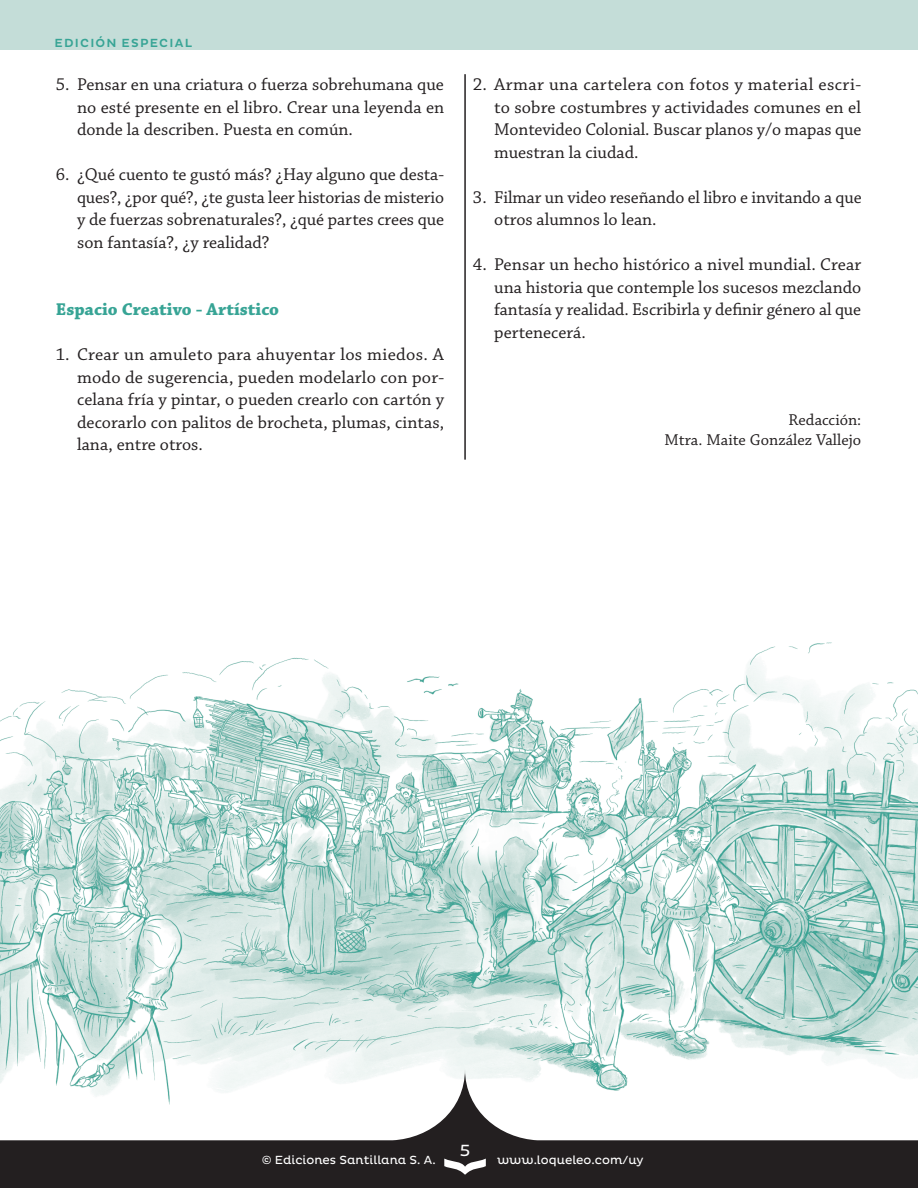
<style>
.page{position:relative;width:918px;height:1188px;background:#fff}
.page>*{position:absolute;margin:0;border:0;box-sizing:border-box;transform-origin:0 0}
.t1{font:18px/22.5px "Chaparral Pro";color:#231f20;text-align:justify}
.t2{font:700 18px "Chaparral Pro";color:#37a495}
.t3{font:16.5px/19.8px "Chaparral Pro";color:#231f20;text-align:right}
.t4{font:16.5px "Pluto";color:#fff}
.t5{font:12px "Pluto";color:#fff}
.t6{font:500 12px "Pluto";letter-spacing:.1em;color:#37a495}
</style>
<div class="page">
<div style="left:0;top:1170px;width:918px;height:18px;background:#231f20"></div>
<hr style="left:464px;top:74px;width:2px;height:386px;background:#231f20">
<svg style="left:444px;top:1170px;width:42px;height:5px"></svg>
<div style="left:0;top:0;width:918px;height:49px;background:#c4ddd8"></div>
<img style="left:0;top:642px;width:918px;height:528px">
<p class="t6" style="left:54px;top:36px;width:139px">EDICIÓN ESPECIAL</p>
<p class="t1" style="left:77px;top:74px;width:369px;text-indent:-21px">5. Pensar en una criatura o fuerza sobrehumana que no esté presente en el libro. Crear una leyenda en donde la describen. Puesta en común.</p>
<p class="t1" style="left:77px;top:164px;width:369px;text-indent:-21px">6. ¿Qué cuento te gustó más? ¿Hay alguno que desta&shy;ques?, ¿por qué?, ¿te gusta leer historias de misterio y de fuerzas sobrenaturales?, ¿qué partes crees que son fantasía?, ¿y realidad?</p>
<p class="t2" style="left:56px;top:299px;width:225px">Espacio Creativo - Artístico</p>
<p class="t1" style="left:77px;top:344px;width:369px;text-indent:-21px">1. Crear un amuleto para ahuyentar los miedos. A modo de sugerencia, pueden modelarlo con por&shy;celana fría y pintar, o pueden crearlo con cartón y decorarlo con palitos de brocheta, plumas, cintas, lana, entre otros.</p>
<p class="t1" style="left:494px;top:74px;width:369px;text-indent:-21px">2. Armar una cartelera con fotos y material escri&shy;to sobre costumbres y actividades comunes en el Montevideo Colonial. Buscar planos y/o mapas que muestran la ciudad.</p>
<p class="t1" style="left:494px;top:186px;width:369px;text-indent:-21px">3. Filmar un video reseñando el libro e invitando a que otros alumnos lo lean.</p>
<p class="t1" style="left:494px;top:254px;width:369px;text-indent:-21px">4. Pensar un hecho histórico a nivel mundial. Crear una historia que contemple los sucesos mezclando fantasía y realidad. Escribirla y definir género al que pertenecerá.</p>
<p class="t3" style="left:665px;top:410px;width:198px">Redacción:<br>Mtra. Maite González Vallejo</p>
<p class="t4" style="left:460px;top:1141px;width:12px">5</p>
<p class="t5" style="left:262px;top:1153px;width:176px">© Ediciones Santillana S. A.</p>
<p class="t5" style="left:497px;top:1153px;width:148px">www.loqueleo.com/uy</p>
</div>
